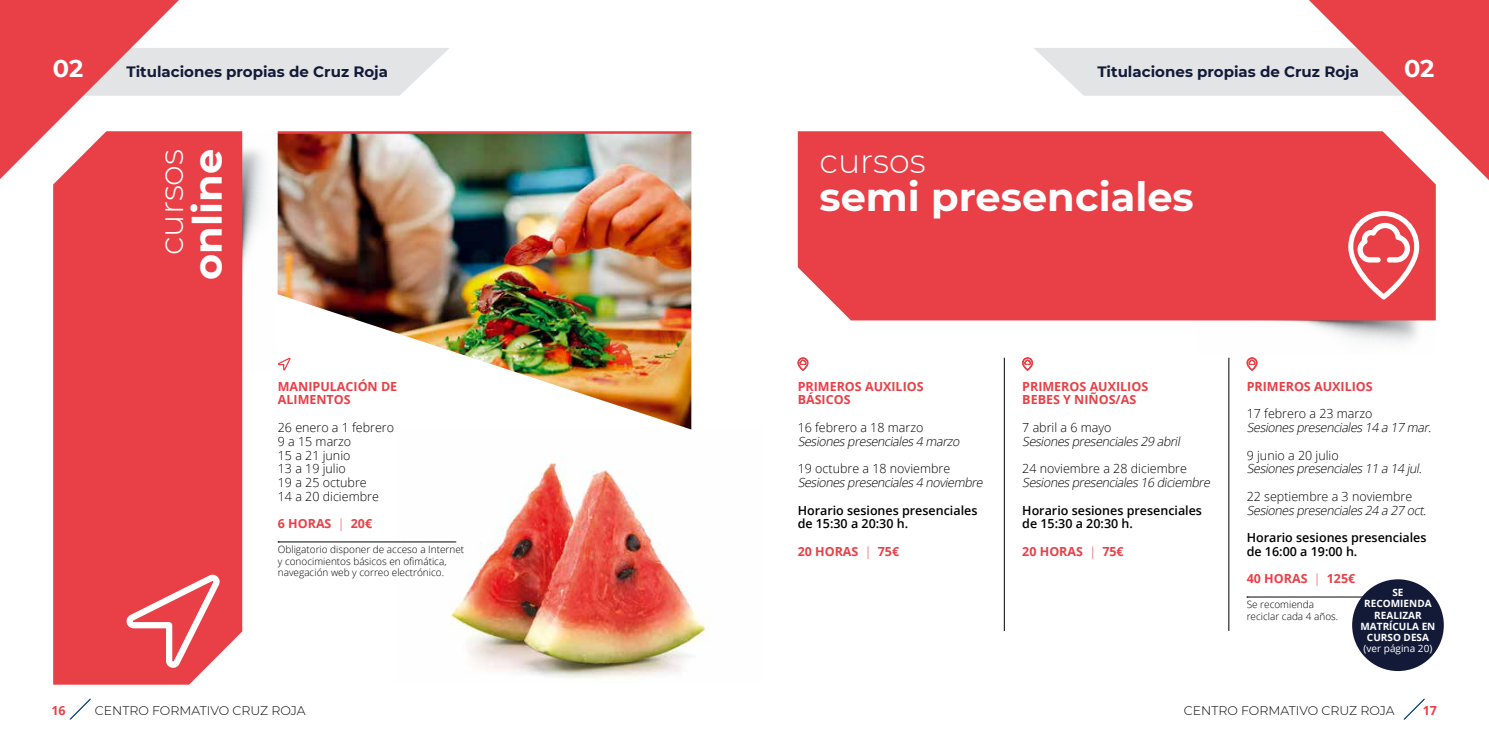
<style>
.page{position:relative;width:1489px;height:745px;background:#fff}
.page>*{position:absolute;margin:0;border:0;box-sizing:border-box;transform-origin:0 0}
.t1{font:700 39.88px "Montserrat";color:#fff}
.t2{font:300 33.25px "Montserrat";color:#fff}
.t3{font:700 24px "Montserrat";color:#fff}
.t4{font:700 15px "Montserrat";color:#121a38}
.t5{font:italic 300 12.5px "Open Sans";color:#000}
.t6{font:300 12.5px/13.8px "Open Sans";color:#000}
.t7{font:700 12.5px/13.8px "Open Sans";color:#e84046}
.t8{font:600 12.5px/13.8px "Open Sans";color:#000}
.t9{font:300 12.5px "Montserrat";color:#000}
.t10{font:300 10px/11.2px "Open Sans";color:#000}
.t11{font:700 10px/11.2px "Open Sans";color:#fff;text-align:center}
.t12{font:10px "Open Sans";color:#fff}
.s1{font-weight:300}
</style>
<div class="page">
<svg style="left:70px;top:698px;width:21px;height:21px"></svg>
<svg style="left:1403px;top:698px;width:21px;height:21px"></svg>
<img style="left:393px;top:427px;width:316px;height:252px">
<img style="left:242px;top:179px;width:22px;height:192px">
<svg style="left:53px;top:179px;width:189px;height:505px;background:#e8454b"></svg>
<img style="left:1195px;top:320px;width:240px;height:24px">
<div style="left:797px;top:131px;width:638px;height:189px;background:#e84046"></div>
<svg style="left:121px;top:571px;width:103px;height:101px"></svg>
<svg style="left:1348px;top:211px;width:70px;height:88px"></svg>
<svg style="left:797px;top:357px;width:11px;height:14px"></svg>
<svg style="left:1022px;top:357px;width:10px;height:14px"></svg>
<svg style="left:1246px;top:357px;width:11px;height:14px"></svg>
<svg style="left:278px;top:541px;width:178px;height:1px"></svg>
<svg style="left:1246px;top:596px;width:115px;height:1px"></svg>
<svg style="left:0;top:0;width:449px;height:179px"></svg>
<svg style="left:1033px;top:0;width:455px;height:180px"></svg>
<hr style="left:1004px;top:357px;width:1px;height:273px;background:#000">
<hr style="left:1228px;top:357px;width:1px;height:273px;background:#000">
<img style="left:278px;top:134px;width:413px;height:295px">
<hr style="left:278px;top:131px;width:413px;height:3px;background:#e84046">
<div style="left:1351px;top:579px;width:92px;height:91px;background:#121a38;border-radius:50%"></div>
<h3 class="t3" style="left:53px;top:51px;width:32px">02</h3>
<p class="t4" style="left:127px;top:61px;width:263px">Titulaciones propias de Cruz Roja</p>
<p class="t4" style="left:1097px;top:61px;width:263px">Titulaciones propias de Cruz Roja</p>
<h3 class="t3" style="left:1403px;top:51px;width:32px">02</h3>
<h2 class="t2" style="left:149px;top:255px;width:108px;rotate:-90deg">cursos</h2>
<h1 class="t1" style="left:179px;top:280px;width:132px;rotate:-90deg">online</h1>
<h2 class="t2" style="left:819px;top:138px;width:108px">cursos</h2>
<h1 class="t1" style="left:819px;top:168px;width:376px">semi presenciales</h1>
<p class="t7" style="left:278px;top:378px;width:121px">MANIPULACIÓN DE<br>ALIMENTOS</p>
<p class="t6" style="left:278px;top:420px;width:118px">26 enero a 1 febrero<br>9 a 15 marzo<br>15 a 21 junio<br>13 a 19 julio<br>19 a 25 octubre<br>14 a 20 diciembre</p>
<p class="t7" style="left:278px;top:516px;width:96px">6 HORAS <span class="s1">|</span> 20€</p>
<p class="t10" style="left:278px;top:543px;width:188px">Obligatorio disponer de acceso a Internet y conocimientos básicos en ofimática, navegación web y correo electrónico.</p>
<p class="t7" style="left:797px;top:378px;width:127px">PRIMEROS AUXILIOS<br>BÁSICOS</p>
<p class="t6" style="left:797px;top:420px;width:127px">16 febrero a 18 marzo</p>
<p class="t5" style="left:797px;top:432px;width:166px">Sesionespresenciales4 marzo</p>
<p class="t6" style="left:797px;top:461px;width:154px">19 octubre a 18 noviembre</p>
<p class="t5" style="left:797px;top:473px;width:189px">Sesionespresenciales4 noviembre</p>
<p class="t8" style="left:797px;top:502px;width:181px">Horario sesiones presenciales de 15:30 a 20:30 h.</p>
<p class="t7" style="left:797px;top:543px;width:103px">20 HORAS <span class="s1">|</span> 75€</p>
<p class="t7" style="left:1022px;top:378px;width:127px">PRIMEROS AUXILIOS<br>BEBES Y NIÑOS/AS</p>
<p class="t6" style="left:1022px;top:420px;width:91px">7 abril a 6 mayo</p>
<p class="t5" style="left:1022px;top:432px;width:162px">Sesionespresenciales29 abril</p>
<p class="t6" style="left:1022px;top:461px;width:166px">24 noviembre a 28 diciembre</p>
<p class="t5" style="left:1022px;top:473px;width:192px">Sesionespresenciales16 diciembre</p>
<p class="t8" style="left:1022px;top:502px;width:181px">Horario sesiones presenciales de 15:30 a 20:30 h.</p>
<p class="t7" style="left:1022px;top:543px;width:103px">20 HORAS <span class="s1">|</span> 75€</p>
<p class="t7" style="left:1246px;top:378px;width:127px">PRIMEROS AUXILIOS</p>
<p class="t6" style="left:1246px;top:406px;width:127px">17 febrero a 23 marzo</p>
<p class="t5" style="left:1246px;top:418px;width:189px">Sesionespresenciales14 a 17 mar.</p>
<p class="t6" style="left:1246px;top:447px;width:93px">9 junio a 20 julio</p>
<p class="t5" style="left:1246px;top:460px;width:179px">Sesionespresenciales11 a 14 jul.</p>
<p class="t6" style="left:1246px;top:488px;width:167px">22 septiembre a 3 noviembre</p>
<p class="t5" style="left:1246px;top:501px;width:184px">Sesionespresenciales24 a 27 oct.</p>
<p class="t8" style="left:1246px;top:530px;width:181px">Horario sesiones presenciales de 16:00 a 19:00 h.</p>
<p class="t7" style="left:1246px;top:571px;width:110px">40 HORAS <span class="s1">|</span> 125€</p>
<p class="t10" style="left:1246px;top:598px;width:93px">Se recomienda reciclar cada 4 años.</p>
<p class="t11" style="left:1360px;top:586px;width:76px">SE<br>RECOMIENDA<br>REALIZAR<br>MATRÍCULA EN<br>CURSO DESA</p>
<p class="t12" style="left:1363px;top:641px;width:70px">(ver página 20)</p>
<p class="t7" style="left:51px;top:703px;width:16px">16</p>
<p class="t9" style="left:95px;top:701px;width:212px">CENTRO FORMATIVO CRUZ ROJA</p>
<p class="t9" style="left:1183px;top:701px;width:212px">CENTRO FORMATIVO CRUZ ROJA</p>
<p class="t7" style="left:1422px;top:703px;width:16px">17</p>
</div>
